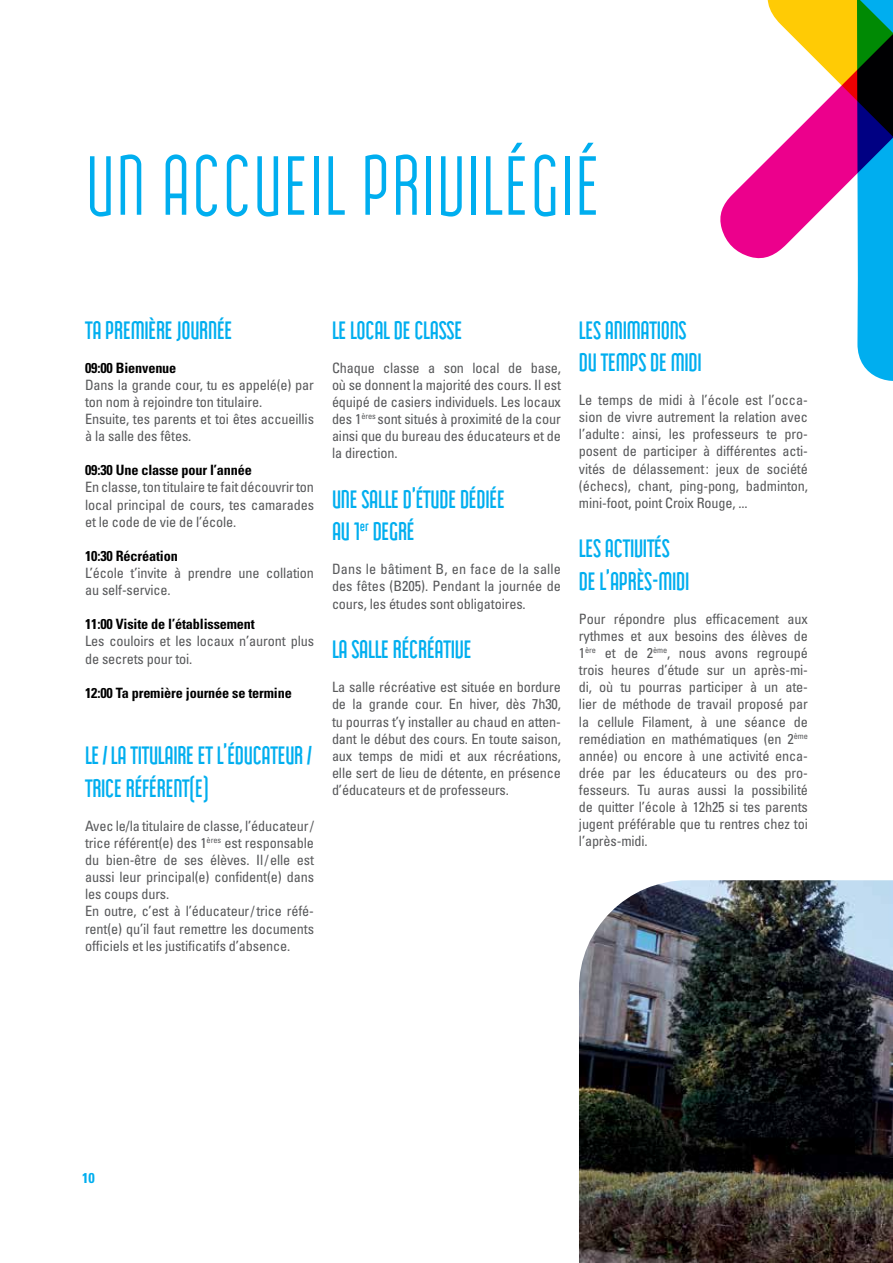
<style>
.page{position:relative;width:893px;height:1263px;background:#fff}
.page>*{position:absolute;margin:0;border:0;box-sizing:border-box;transform-origin:0 0}
.t1{font:300 90px "Macis";color:#00aeef}
.t2{font:27px/32.4px "Macis Regular 4";letter-spacing:-.01em;color:#00aeef}
.t3{font:condensed 14.25px/17.1px "Univers LT Std";letter-spacing:-.01em;color:#58595b;text-align:justify}
.t4{font:700 condensed 14.25px "Univers LT Std";letter-spacing:-.01em;color:#000}
.t5{font:700 condensed 14.25px "Univers LT Std";color:#00aeef}
</style>
<div class="page">
<img style="left:579px;top:880px;width:314px;height:383px">
<svg style="left:720px;top:163px;width:44px;height:96px;fill:#ec008c"></svg>
<svg style="left:764px;top:0;width:129px;height:381px"></svg>
<h1 class="t1" style="left:85px;top:140px;width:517px">UN ACCUEIL PRIVILÉGIÉ</h1>
<h2 class="t2" style="left:85px;top:314px;width:149px">TA PREMIÈRE JOURNÉE</h2>
<p class="t4" style="left:85px;top:359px;width:93px">09:00 Bienvenue</p>
<p class="t3" style="left:85px;top:376px;width:230px;text-align:left">Dans la grande cour, tu es appelé(e) par ton nom à rejoindre ton titulaire.<br>Ensuite, tes parents et toi êtes accueillis à la salle des fêtes.</p>
<p class="t4" style="left:85px;top:462px;width:168px">09:30 Une classe pour l’année</p>
<p class="t3" style="left:85px;top:479px;width:230px">En classe, ton titulaire te fait découvrir ton local principal de cours, tes camarades et le code de vie de l’école.</p>
<p class="t4" style="left:85px;top:547px;width:94px">10:30 Récréation</p>
<p class="t3" style="left:85px;top:564px;width:230px">L’école t’invite à prendre une collation au self-service.</p>
<p class="t4" style="left:85px;top:615px;width:171px">11:00 Visite de l’établissement</p>
<p class="t3" style="left:85px;top:633px;width:230px">Les couloirs et les locaux n’auront plus de secrets pour toi.</p>
<p class="t4" style="left:85px;top:684px;width:208px">12:00 Ta première journée se termine</p>
<h2 class="t2" style="left:85px;top:740px;width:229px">LE/LA TITULAIRE ET L’ÉDUCATEUR/<br>TRICE RÉFÉRENT(E)</h2>
<p class="t3" style="left:85px;top:817px;width:230px;text-align:left">Avec le/la titulaire de classe, l’éducateur/ trice référent(e) des 1<sup>ères</sup> est responsable du bien-être de ses élèves. Il/elle est aussi leur principal(e) confident(e) dans les coups durs.<br>En outre, c’est à l’éducateur/trice réfé&shy;rent(e) qu’il faut remettre les documents officiels et les justificatifs d’absence.</p>
<h2 class="t2" style="left:332px;top:314px;width:132px">LE LOCAL DE CLASSE</h2>
<p class="t3" style="left:332px;top:359px;width:230px">Chaque classe a son local de base, où se donnent la majorité des cours. Il est équipé de casiers individuels. Les locaux des 1<sup>ères</sup> sont situés à proximité de la cour ainsi que du bureau des éducateurs et de la direction.</p>
<h2 class="t2" style="left:332px;top:483px;width:174px">UNE SALLE D’ÉTUDE DÉDIÉE<br>AU 1<sup>er</sup> DEGRÉ</h2>
<p class="t3" style="left:332px;top:561px;width:230px">Dans le bâtiment B, en face de la salle des fêtes (B205). Pendant la journée de cours, les études sont obligatoires.</p>
<h2 class="t2" style="left:332px;top:633px;width:141px">LA SALLE RÉCRÉATIVE</h2>
<p class="t3" style="left:332px;top:678px;width:230px">La salle récréative est située en bordure de la grande cour. En hiver, dès 7h30, tu pourras t’y installer au chaud en atten&shy;dant le début des cours. En toute saison, aux temps de midi et aux récréations, elle sert de lieu de détente, en présence d’éducateurs et de professeurs.</p>
<h2 class="t2" style="left:579px;top:314px;width:124px">LES ANIMATIONS<br>DU TEMPS DE MIDI</h2>
<p class="t3" style="left:579px;top:391px;width:230px">Le temps de midi à l’école est l’occa&shy;sion de vivre autrement la relation avec l’adulte: ainsi, les professeurs te pro&shy;posent de participer à différentes acti&shy;vités de délassement: jeux de société (échecs), chant, ping-pong, badminton, mini-foot, point Croix Rouge, ...</p>
<h2 class="t2" style="left:579px;top:533px;width:112px">LES ACTIVITÉS<br>DE L’APRÈS-MIDI</h2>
<p class="t3" style="left:579px;top:610px;width:230px">Pour répondre plus efficacement aux rythmes et aux besoins des élèves de 1<sup>ère</sup> et de 2<sup>ème</sup>, nous avons regroupé trois heures d’étude sur un après-mi&shy;di, où tu pourras participer à un ate&shy;lier de méthode de travail proposé par la cellule Filament, à une séance de remédiation en mathématiques (en 2<sup>ème </sup>année) ou encore à une activité enca&shy;drée par les éducateurs ou des pro&shy;fesseurs. Tu auras aussi la possibilité de quitter l’école à 12h25 si tes parents jugent préférable que tu rentres chez toi l’après-midi.</p>
<p class="t5" style="left:82px;top:1169px;width:14px">10</p>
</div>
